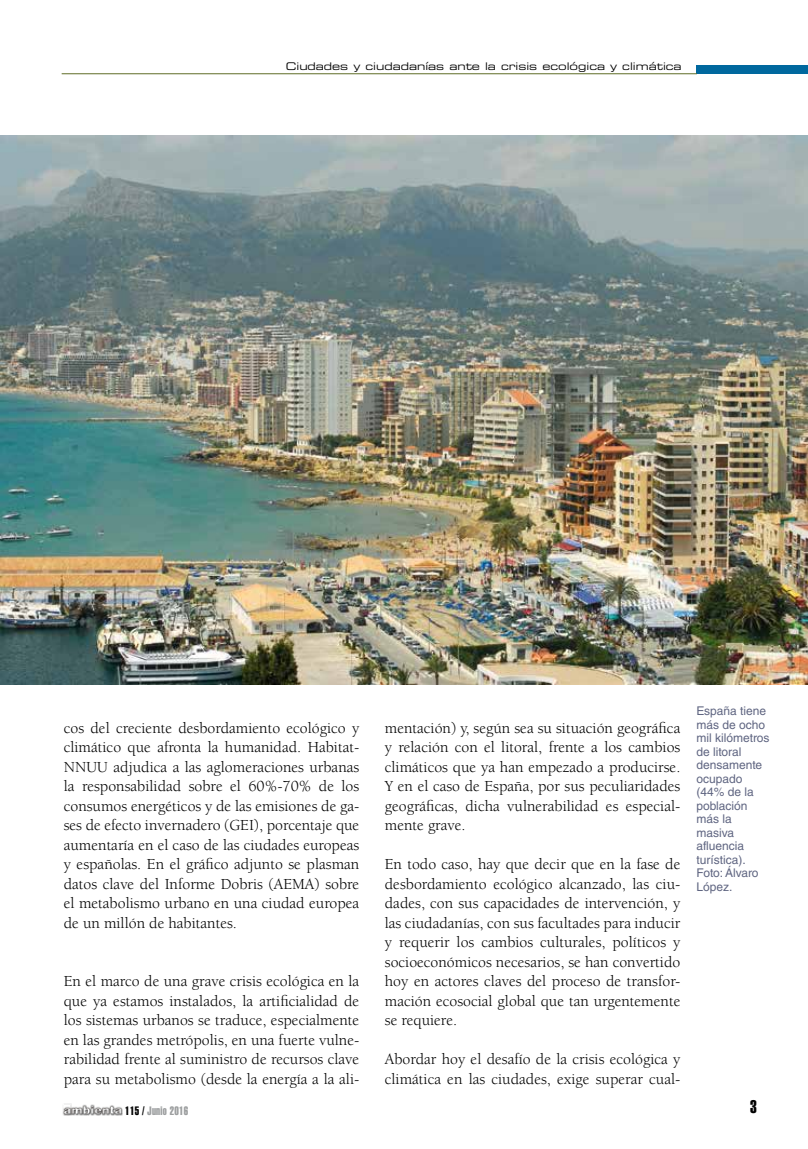
<style>
.page{position:relative;width:808px;height:1149px;background:#fff}
.page>*{position:absolute;margin:0;border:0;box-sizing:border-box;transform-origin:0 0}
.t1{font:18px "Helvetica LT Std Extra Comp";color:#000}
.t2{font:15.75px/19.5px "Berkeley Std";color:#000;text-align:justify}
.t3{font:12px/13.5px "Helvetica LT Std";color:#5f6581}
.t4{font:12px "Helvetica LT Std Extra Comp";letter-spacing:.025em;color:#9c9e9f}
.t5{font:10.5px "Eurostile LT Std Ex 2";color:#000}
.s1{color:#000}
</style>
<div class="page">
<div style="left:696px;top:65px;width:112px;height:9px;background:#00689e"></div>
<hr style="left:62px;top:73px;width:635px;height:1px;background:#5f6d27">
<img style="left:62px;top:1103px;width:61px;height:13px">
<img style="left:0;top:135px;width:808px;height:549px">
<p class="t5" style="left:286px;top:59px;width:397px">Ciudades y ciudadanías ante la crisis ecológica y climática</p>
<p class="t2" style="left:64px;top:718px;width:297px">cos del creciente desbordamiento ecológico y climático que afronta la humanidad. Habitat-NNUU adjudica a las aglomeraciones urbanas la responsabilidad sobre el 60%-70% de los consumos energéticos y de las emisiones de ga&shy;ses de efecto invernadero (GEI), porcentaje que aumentaría en el caso de las ciudades europeas y españolas. En el gráfico adjunto se plasman datos clave del Informe Dobris (AEMA) sobre el metabolismo urbano en una ciudad europea de un millón de habitantes.</p>
<p class="t2" style="left:64px;top:971px;width:297px">En el marco de una grave crisis ecológica en la que ya estamos instalados, la artificialidad de los sistemas urbanos se traduce, especialmente en las grandes metrópolis, en una fuerte vulne&shy;rabilidad frente al suministro de recursos clave para su metabolismo (desde la energía a la ali-</p>
<p class="t2" style="left:385px;top:718px;width:297px">mentación) y, según sea su situación geográfica y relación con el litoral, frente a los cambios climáticos que ya han empezado a producirse.<br>Y en el caso de España, por sus peculiaridades geográficas, dicha vulnerabilidad es especial&shy;mente grave.</p>
<p class="t2" style="left:385px;top:854px;width:297px">En todo caso, hay que decir que en la fase de desbordamiento ecológico alcanzado, las ciu&shy;dades, con sus capacidades de intervención, y las ciudadanías, con sus facultades para inducir y requerir los cambios culturales, políticos y socioeconómicos necesarios, se han convertido hoy en actores claves del proceso de transfor&shy;mación ecosocial global que tan urgentemente se requiere.</p>
<p class="t2" style="left:385px;top:1049px;width:297px">Abordar hoy el desafío de la crisis ecológica y climática en las ciudades, exige superar cual-</p>
<p class="t3" style="left:696px;top:703px;width:75px">España tiene más de ocho mil kilómetros de litoral densamente ocupado (44% de la población más la masiva afluencia turística).<br>Foto: Álvaro<br>López.</p>
<p class="t4" style="left:125px;top:1103px;width:65px"><span class="s1">115 /</span> Junio 2016</p>
<p class="t1" style="left:750px;top:1095px;width:8px">3</p>
</div>
